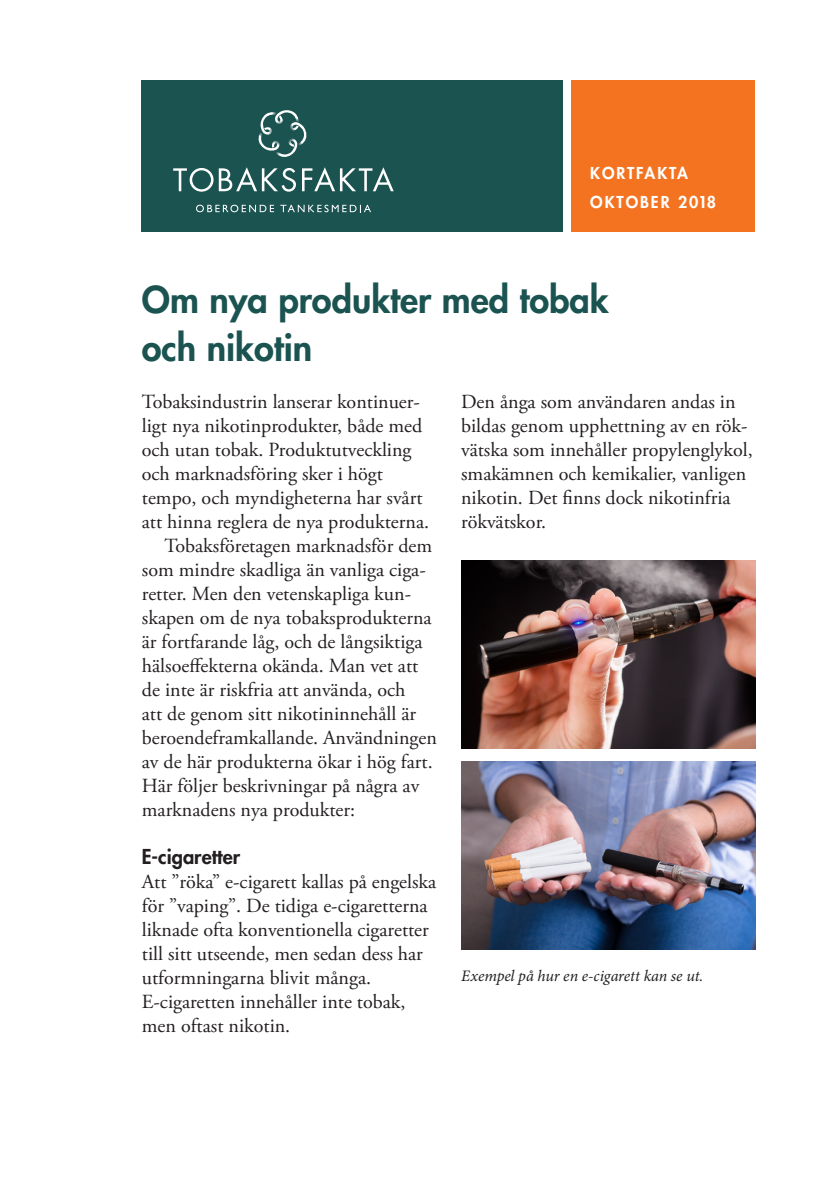
<style>
.page{position:relative;width:840px;height:1191px;background:#fff}
.page>*{position:absolute;margin:0;border:0;box-sizing:border-box;transform-origin:0 0}
.Rubrik{font:800 36px/48px "Futura Std";color:#1b5351}
.Bröd{font:20px/24px "Adobe Garamond Pro";color:#231f20}
.Bröd_indrag{font:20px/24px "Adobe Garamond Pro";color:#231f20}
.Mellis_1{font:800 20px "Futura Std";color:#231f20}
.Bildtext_under_bild{font:italic 16px "Minion Pro";letter-spacing:-.005em;color:#231f20}
.Underrubrik{font:800 16px "Futura Std";letter-spacing:.12em;color:#fff}
</style>
<div class="page">
<div style="left:142px;top:81px;width:420px;height:151px;background:#1b5351"></div>
<svg style="left:173px;top:168px;width:40px;height:24px"></svg>
<svg style="left:219px;top:167px;width:77px;height:25px"></svg>
<svg style="left:302px;top:167px;width:91px;height:24px"></svg>
<svg style="left:258px;top:110px;width:49px;height:47px"></svg>
<svg style="left:196px;top:205px;width:78px;height:7px"></svg>
<svg style="left:280px;top:205px;width:91px;height:7px"></svg>
<div style="left:570px;top:81px;width:184px;height:151px;background:#f47321"></div>
<img style="left:461px;top:560px;width:294px;height:188px">
<img style="left:461px;top:761px;width:294px;height:188px">
<p class="Underrubrik" style="left:590px;top:163px;width:99px">KORTFAKTA</p>
<p class="Underrubrik" style="left:590px;top:192px;width:127px">OKTOBER 2018</p>
<p class="Rubrik" style="left:142px;top:276px;width:468px">Om nya produkter med tobak och nikotin</p>
<p class="Bröd" style="left:142px;top:390px;width:288px">Tobaksindustrin lanserar kontinuer&shy;ligt nya nikotinprodukter, både med och utan tobak. Produktutveckling och marknadsföring sker i högt tempo, och myndigheterna har svårt att hinna reglera de nya produkterna.</p>
<p class="Bröd_indrag" style="left:142px;top:534px;width:296px;text-indent:23px">Tobaksföretagen marknadsför dem som mindre skadliga än vanliga ciga&shy;retter. Men den vetenskapliga kun&shy;skapen om de nya tobaksprodukterna är fortfarande låg, och de långsiktiga hälsoeffekterna okända. Man vet att de inte är riskfria att använda, och<br>att de genom sitt nikotininnehåll är beroendeframkallande. Användningen av de här produkterna ökar i hög fart.<br>Här följer beskrivningar på några av marknadens nya produkter:</p>
<p class="Mellis_1" style="left:142px;top:844px;width:100px">E-cigaretter</p>
<p class="Bröd" style="left:142px;top:870px;width:296px">Att ”röka” e-cigarett kallas på engelska för ”vaping”. De tidiga e-cigaretterna liknade ofta konventionella cigaretter till sitt utseende, men sedan dess har utformningarna blivit många.<br>E-cigaretten innehåller inte tobak, men oftast nikotin.</p>
<p class="Bröd" style="left:461px;top:390px;width:293px">Den ånga som användaren andas in bildas genom upphettning av en rök&shy;vätska som innehåller propylenglykol, smakämnen och kemikalier, vanligen nikotin. Det finns dock nikotinfria rökvätskor.</p>
<p class="Bildtext_under_bild" style="left:461px;top:965px;width:243px">Exempel på hur en e-cigarett kan se ut.</p>
</div>
